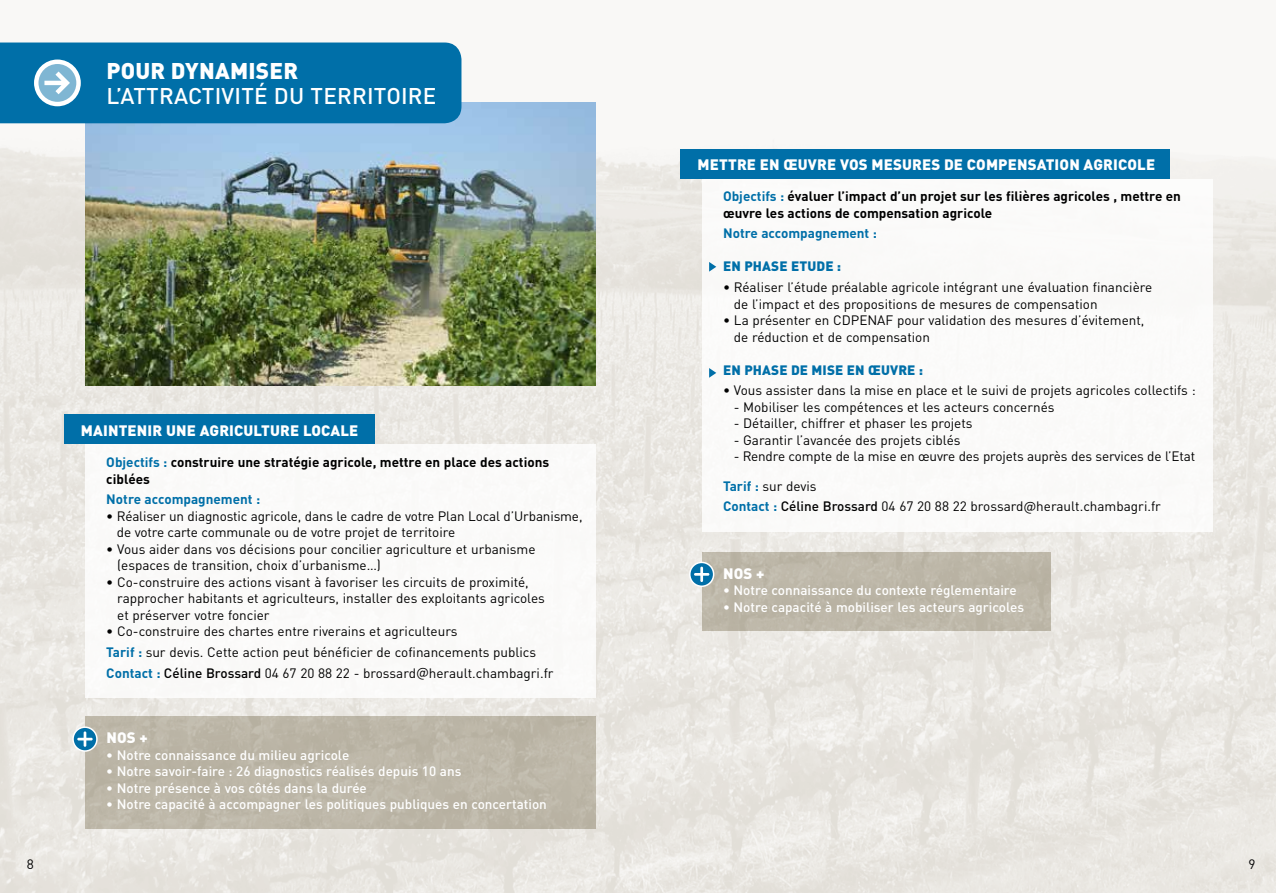
<style>
.page{position:relative;width:1276px;height:893px;background:#fff}
.page>*{position:absolute;margin:0;border:0;box-sizing:border-box;transform-origin:0 0}
.t1{font:500 22.5px "DINOT";letter-spacing:.01em;color:#fff}
.t2{font:900 22.5px "DINOT";letter-spacing:.01em;color:#fff}
.t3{font:900 15px "DINOT";letter-spacing:.01em;color:#fff}
.t4{font:13.5px/16.5px "DINOT";color:#000}
.t5{font:500 13.5px "DINOT";color:#fff}
.t6{font:700 13.5px/16.5px "DINOT";color:#000}
.t7{font:700 13.5px "DINOT";color:#006fa8}
.t8{font:900 13.5px "DINOT";letter-spacing:.01em;color:#006fa8}
.s1{color:#006fa8}
.s2{font-weight:700;color:#006fa8}
.s3{font-weight:500}
</style>
<div class="page">
<img style="left:0;top:42px;width:1276px;height:851px">
<div style="left:85px;top:716px;width:510px;height:113px;background:#bdb7a8"></div>
<svg style="left:73px;top:727px;width:24px;height:24px"></svg>
<div style="left:72px;top:726px;width:26px;height:26px;border:2px solid #fff;border-radius:50%"></div>
<svg style="left:77px;top:731px;width:16px;height:16px"></svg>
<div style="left:85px;top:444px;width:510px;height:253px;background:#fff"></div>
<div style="left:64px;top:415px;width:310px;height:29px;background:#006fa8"></div>
<img style="left:85px;top:102px;width:510px;height:284px">
<div style="left:702px;top:552px;width:348px;height:78px;background:#beb7a8"></div>
<svg style="left:690px;top:562px;width:23px;height:24px"></svg>
<div style="left:689px;top:562px;width:25px;height:25px;border:2px solid #fff;border-radius:50%"></div>
<svg style="left:694px;top:567px;width:15px;height:15px"></svg>
<div style="left:702px;top:179px;width:510px;height:352px;background:#fff"></div>
<div style="left:680px;top:149px;width:489px;height:30px;background:#006fa8"></div>
<svg style="left:709px;top:262px;width:7px;height:10px"></svg>
<svg style="left:709px;top:368px;width:7px;height:10px"></svg>
<div style="left:0;top:43px;width:461px;height:80px;background:#006fa8"></div>
<h1 class="t2" style="left:106px;top:56px;width:193px">POUR DYNAMISER</h1>
<h1 class="t1" style="left:106px;top:82px;width:331px">l’ATTRACTIVITé DU TERRITOIRE</h1>
<p class="t4" style="left:27px;top:856px;width:9px">8</p>
<p class="t3" style="left:81px;top:420px;width:32px">MAINTENIR</p>
<p class="t3" style="left:166px;top:420px;width:192px">UNE AGRICULTURE LOCALE</p>
<p class="t6" style="left:106px;top:453px;width:444px"><span class="s1">Objectifs :</span> construire une stratégie agricole, mettre en place des actions ciblées</p>
<p class="t7" style="left:106px;top:491px;width:155px">Notre accompagnement :</p>
<p class="t4" style="left:117px;top:507px;width:467px;text-indent:-11px">• Réaliser un diagnostic agricole, dans le cadre de votre Plan Local d’Urbanisme, de votre carte communale ou de votre projet de territoire</p>
<p class="t4" style="left:117px;top:540px;width:420px;text-indent:-11px">• Vous aider dans vos décisions pour concilier agriculture et urbanisme (espaces de transition, choix d’urbanisme…)</p>
<p class="t4" style="left:117px;top:573px;width:429px;text-indent:-11px">• Co-construire des actions visant à favoriser les circuits de proximité, rapprocher habitants et agriculteurs, installer des exploitants agricoles et préserver votre foncier</p>
<p class="t4" style="left:106px;top:621px;width:449px;line-height:20.7px">• Co-construire des chartes entre riverains et agriculteurs<br><span class="s2">Tarif :</span> sur devis. Cette action peut bénéficier de cofinancements publics<br><span class="s2">Contact :</span> <span class="s3">Céline Brossard</span> 04 67 20 88 22 - brossard@herault.chambagri.fr</p>
<p class="t3" style="left:106px;top:728px;width:43px">NOS +</p>
<p class="t5" style="left:106px;top:746px;width:244px">• Notre connaissance du milieu agricole</p>
<p class="t5" style="left:106px;top:763px;width:357px">• Notre savoir-faire : 26 diagnostics réalisés depuis 10 ans</p>
<p class="t5" style="left:106px;top:779px;width:262px">• Notre présence à vos côtés dans la durée</p>
<p class="t5" style="left:106px;top:796px;width:442px">• Notre capacité à accompagner les politiques publiques en concertation</p>
<p class="t3" style="left:697px;top:154px;width:23px">METTRE</p>
<p class="t3" style="left:760px;top:154px;width:59px">EN ŒUVRE</p>
<p class="t3" style="left:840px;top:154px;width:215px">VOS MESURES DE COM PENSATION</p>
<p class="t3" style="left:1083px;top:154px;width:71px">AGRICOLE</p>
<p class="t6" style="left:723px;top:188px;width:459px"><span class="s1">Objectifs :</span> évaluer l’impact d’un projet sur les filières agricoles , mettre en œuvre les actions de compensation agricole</p>
<p class="t7" style="left:723px;top:225px;width:155px">Notre accompagnement :</p>
<p class="t8" style="left:723px;top:258px;width:120px">EN PHASE ETUDE :</p>
<p class="t4" style="left:734px;top:279px;width:420px;text-indent:-11px">• Réaliser l’étude préalable agricole intégrant une évaluation financière de l’impact et des propositions de mesures de compensation</p>
<p class="t4" style="left:734px;top:312px;width:412px;text-indent:-11px">• La présenter en CDPENAF pour validation des mesures d’évitement, de réduction et de compensation</p>
<p class="t8" style="left:723px;top:361px;width:177px">EN PHASE DE MISE EN ŒUVRE</p>
<p class="t8" style="left:919px;top:361px;width:6px">:</p>
<p class="t4" style="left:723px;top:382px;width:474px">• Vous assister dans la mise en place et le suivi de projets agricoles collectifs :</p>
<p class="t4" style="left:733px;top:399px;width:322px">- M obiliser les compétences et les acteurs concernés</p>
<p class="t4" style="left:733px;top:415px;width:240px">- Détailler, chiffrer et phaser les projets</p>
<p class="t4" style="left:733px;top:432px;width:228px">- Garantir l’avancée des projets ciblés</p>
<p class="t4" style="left:723px;top:442px;width:473px;line-height:29.2px;text-indent:11px">- Rendre compte de la mise en œuvre des projets auprès des services de l’Etat<br><span class="s2">Tarif :</span> sur devis</p>
<p class="t4" style="left:723px;top:498px;width:439px"><span class="s2">Contact :</span> <span class="s3">Céline Brossard</span> 04 67 20 88 22 brossard@herault.chambagri.fr</p>
<p class="t3" style="left:723px;top:563px;width:43px">NOS +</p>
<p class="t5" style="left:723px;top:582px;width:295px">• Notre connaissance du contexte réglementaire</p>
<p class="t5" style="left:723px;top:598px;width:302px">• Notre capacité à mobiliser les acteurs agricoles</p>
<p class="t4" style="left:1248px;top:856px;width:9px">9</p>
</div>
